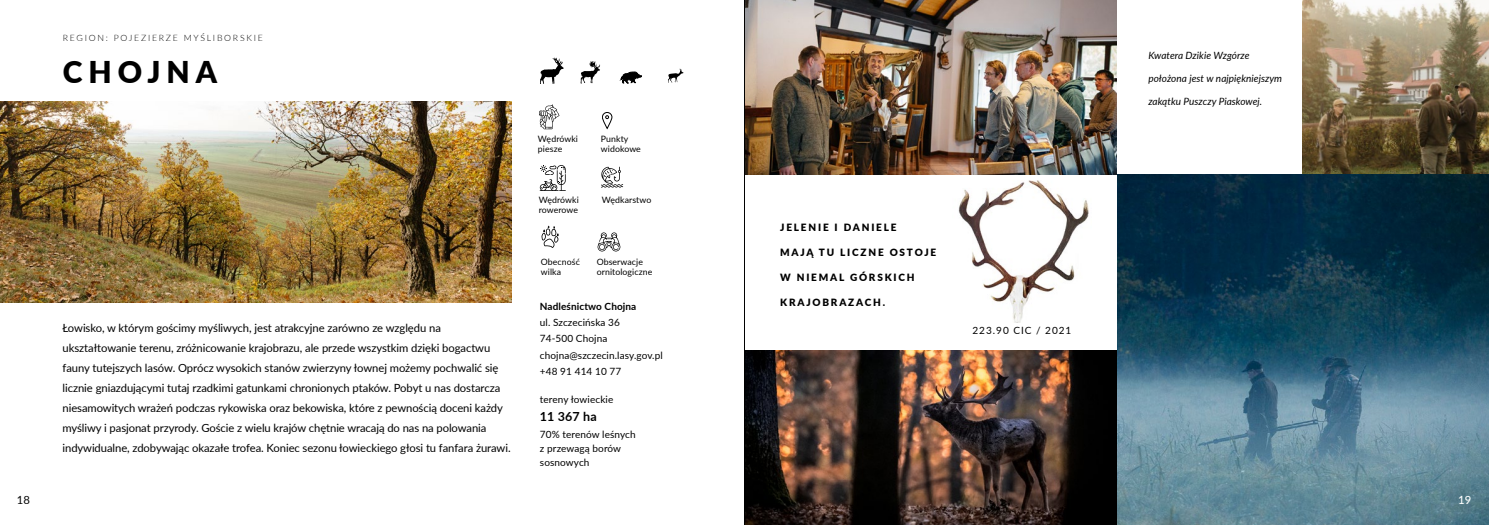
<style>
.page{position:relative;width:1489px;height:525px;background:#fff}
.page>*{position:absolute;margin:0;border:0;box-sizing:border-box;transform-origin:0 0}
.t1{font:900 30px "Lato";letter-spacing:.2em;color:#000}
.t2{font:700 12.5px "Lato";letter-spacing:.01em;color:#000}
.t3{font:11.25px/20px "Lato";letter-spacing:-.005em;color:#000}
.t4{font:500 11.25px "Lato";color:#fff}
.t5{font:10px/16.2px "Lato";letter-spacing:.01em;color:#000}
.t6{font:italic 10px "Lato";letter-spacing:.005em;color:#000}
.t7{font:900 10px "Lato";letter-spacing:.18em;color:#000}
.t8{font:700 10px "Lato";letter-spacing:.01em;color:#000}
.t9{font:10px "Lato";letter-spacing:.1em;color:#000}
.t10{font:8.75px/10px "Lato";letter-spacing:.01em;color:#000}
.t11{font:300 8.75px "Lato";letter-spacing:.2em;color:#000}
</style>
<div class="page">
<img style="left:745px;top:0;width:371px;height:175px">
<img style="left:1302px;top:0;width:186px;height:175px">
<img style="left:745px;top:350px;width:371px;height:174px">
<hr style="left:744px;top:0;width:1px;height:524px;background:#000">
<img style="left:958px;top:180px;width:131px;height:142px">
<img style="left:1116px;top:175px;width:372px;height:349px">
<img style="left:0;top:102px;width:511px;height:201px">
<svg style="left:580px;top:61px;width:20px;height:23px"></svg>
<svg style="left:620px;top:72px;width:21px;height:11px"></svg>
<svg style="left:540px;top:57px;width:23px;height:27px"></svg>
<svg style="left:668px;top:68px;width:15px;height:15px"></svg>
<svg style="left:541px;top:225px;width:17px;height:23px"></svg>
<svg style="left:539px;top:104px;width:20px;height:25px"></svg>
<svg style="left:597px;top:232px;width:23px;height:19px"></svg>
<svg style="left:601px;top:167px;width:22px;height:20px"></svg>
<svg style="left:602px;top:112px;width:10px;height:17px"></svg>
<svg style="left:540px;top:165px;width:25px;height:26px"></svg>
<p class="t11" style="left:63px;top:32px;width:202px">REGION: POJEZIERZE MYŚLIBORSKIE</p>
<h1 class="t1" style="left:63px;top:50px;width:156px">CHOJNA</h1>
<p class="t3" style="left:62px;top:317px;width:449px">Łowisko, w którym gościmy myśliwych, jest atrakcyjne zarówno ze względu na ukształtowanie terenu, zróżnicowanie krajobrazu, ale przede wszystkim dzięki bogactwu fauny tutejszych lasów. Oprócz wysokich stanów zwierzyny łownej możemy pochwalić się licznie gniazdującymi tutaj rzadkimi gatunkami chronionych ptaków. Pobyt u nas dostarcza niesamowitych wrażeń podczas rykowiska oraz bekowiska, które z pewnością doceni każdy myśliwy i pasjonat przyrody. Goście z wielu krajów chętnie wracają do nas na polowania indywidualne, zdobywając okazałe trofea. Koniec sezonu łowieckiego głosi tu fanfara żurawi.</p>
<p class="t10" style="left:538px;top:134px;width:42px">Wędrówki piesze</p>
<p class="t10" style="left:601px;top:134px;width:41px">Punkty widokowe</p>
<p class="t10" style="left:539px;top:194px;width:42px">Wędrówki</p>
<p class="t10" style="left:602px;top:195px;width:51px">Wędkarstwo</p>
<p class="t10" style="left:539px;top:204px;width:41px">rowerowe</p>
<p class="t10" style="left:541px;top:256px;width:41px">Obecność wilka</p>
<p class="t10" style="left:596px;top:256px;width:57px">Obserwacje ornitologiczne</p>
<p class="t8" style="left:540px;top:299px;width:98px">Nadleśnictwo Chojna</p>
<p class="t5" style="left:540px;top:314px;width:124px">ul. Szczecińska 36<br>74-500 Chojna chojna@szczecin.lasy.gov.pl +48 91 414 10 77</p>
<p class="t5" style="left:540px;top:390px;width:75px">tereny łowieckie</p>
<p class="t2" style="left:540px;top:406px;width:58px">11 367 ha</p>
<p class="t5" style="left:540px;top:427px;width:97px;line-height:13.8px">70% terenów leśnych z przewagą borów sosnowych</p>
<p class="t7" style="left:780px;top:219px;width:118px">JELENIE I DANIELE</p>
<p class="t7" style="left:780px;top:244px;width:157px">MAJĄ TU LICZNE OSTOJE</p>
<p class="t7" style="left:780px;top:269px;width:136px">W NIEMAL GÓRSKICH</p>
<p class="t7" style="left:780px;top:294px;width:106px">KRAJOBRAZACH.</p>
<p class="t9" style="left:972px;top:323px;width:100px">223.90 CIC / 2021</p>
<p class="t6" style="left:1148px;top:49px;width:103px">Kwatera Dzikie Wzgórze</p>
<p class="t6" style="left:1148px;top:71px;width:135px">położona jest w najpiękniejszym</p>
<p class="t6" style="left:1148px;top:94px;width:115px">zakątku Puszczy Piaskowej.</p>
<p class="t3" style="left:17px;top:489px;width:15px">18</p>
<p class="t4" style="left:1457px;top:491px;width:15px">19</p>
</div>
